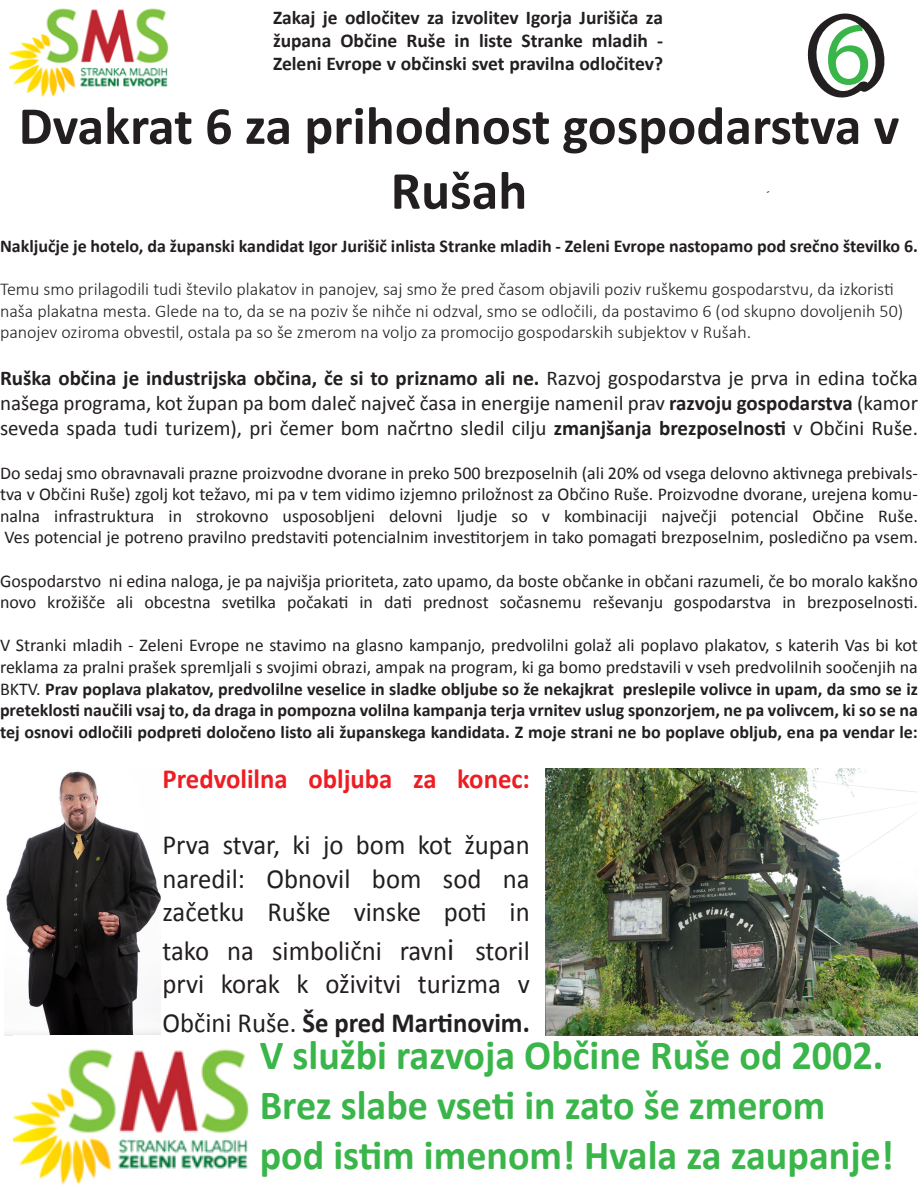
<style>
.page{position:relative;width:918px;height:1188px;background:#fff}
.page>*{position:absolute;margin:0;border:0;box-sizing:border-box;transform-origin:0 0}
.t1{font:90px "Myriad Pro";color:#3ab54a}
.t2{font:700 54px/64.8px "Calibri";color:#231f20;text-align:center}
.t3{font:700 41.55px/49.9px "Calibri";color:#3ab54a;scale:.96 1}
.t4{font:27.75px/33.3px "Calibri";color:#231f20;text-align:justify;scale:.96 1}
.t5{font:700 27.75px "Calibri";color:#231f20;scale:.96 1}
.t6{font:700 27.75px "Calibri";color:#ee1d23;scale:.96 1}
.t7{font:21px/25.2px "Calibri";color:#231f20;text-align:justify}
.t8{font:700 19.5px/23.4px "Calibri";color:#231f20;text-align:justify}
.t9{font:700 18px/21.6px "Calibri";color:#231f20;text-align:justify}
.t10{font:18px/21.6px "Calibri";color:#231f20;text-align:justify}
.t11{font:300 18px/21.6px "Calibri";color:#231f20}
.s1{font-weight:700}
.s2{font-weight:400}
.s3{font-size:32.4px}
</style>
<div class="page">
<img style="left:545px;top:769px;width:373px;height:267px">
<img style="left:4px;top:771px;width:156px;height:264px">
<img style="left:9px;top:8px;width:160px;height:89px">
<img style="left:13px;top:1049px;width:236px;height:136px">
<svg style="left:807px;top:13px;width:78px;height:85px"></svg>
<p class="t8" style="left:273px;top:5px;width:392px">Zakaj je odločitev za izvolitev Igorja Jurišiča za župana Občine Ruše in liste Stranke mladih - Zeleni Evrope v občinski svet pravilna odločitev?</p>
<h1 class="t1" style="left:825px;top:-2px;width:48px">6</h1>
<h2 class="t2" style="left:19px;top:93px;width:882px">Dvakrat 6 za prihodnost gospodarstva v<br>Rušah</h2>
<p class="t9" style="left:0;top:235px;width:919px">Naključje je hotelo, da županski kandidat Igor Jurišič inlista Stranke mladih - Zeleni Evrope nastopamo pod srečno številko 6.</p>
<p class="t11" style="left:0;top:278px;width:905px">Temu smo prilagodili tudi število plakatov in panojev, saj smo že pred časom objavili poziv ruškemu gospodarstvu, da izkoristi naša plakatna mesta. Glede na to, da se na poziv še nihče ni odzval, smo se odločili, da postavimo 6 (od skupno dovoljenih 50) panojev oziroma obvestil, ostala pa so še zmerom na voljo za promocijo gospodarskih subjektov v Rušah.</p>
<p class="t7" style="left:0;top:366px;width:920px"><span class="s1">Ruška občina je industrijska občina, če si to priznamo ali ne.</span> Razvoj gospodarstva je prva in edina točka našega programa, kot župan pa bom daleč največ časa in energije namenil prav <span class="s1">razvoju gospodarstva</span> (kamor seveda spada tudi turizem), pri čemer bom načrtno sledil cilju <span class="s1">zmanjšanja brezposelnosti</span> v Občini Ruše.</p>
<p class="t10" style="left:0;top:462px;width:919px">Do sedaj smo obravnavali prazne proizvodne dvorane in preko 500 brezposelnih (ali 20% od vsega delovno aktivnega prebivals&shy;tva v Občini Ruše) zgolj kot težavo, mi pa v tem vidimo izjemno priložnost za Občino Ruše. Proizvodne dvorane, urejena komu&shy;nalna infrastruktura in strokovno usposobljeni delovni ljudje so v kombinaciji največji potencial Občine Ruše.<br>Ves potencial je potreno pravilno predstaviti potencialnim investitorjem in tako pomagati brezposelnim, posledično pa vsem.</p>
<p class="t10" style="left:0;top:570px;width:919px">Gospodarstvo ni edina naloga, je pa najvišja prioriteta, zato upamo, da boste občanke in občani razumeli, če bo moralo kakšno novo krožišče ali obcestna svetilka počakati in dati prednost sočasnemu reševanju gospodarstva in brezposelnosti.</p>
<p class="t9" style="left:0;top:635px;width:919px"><span class="s2">V Stranki mladih - Zeleni Evrope ne stavimo na glasno kampanjo, predvolilni golaž ali poplavo plakatov, s katerih Vas bi kot reklama za pralni prašek spremljali s svojimi obrazi, ampak na program, ki ga bomo predstavili v vseh predvolilnih soočenjih na BKTV.</span> Prav poplava plakatov, predvolilne veselice in sladke obljube so že nekajkrat preslepile volivce in upam, da smo se iz preteklosti naučili vsaj to, da draga in pompozna volilna kampanja terja vrnitev uslug sponzorjem, ne pa volivcem, ki so se na tej osnovi odločili podpreti določeno listo ali županskega kandidata. Z moje strani ne bo poplave obljub, ena pa vendar le:</p>
<h3 class="t6" style="left:162px;top:761px;width:384px">Predvolilna obljuba za konec:</h3>
<h3 class="t4" style="left:162px;top:829px;width:384px">Prva stvar, ki jo bom kot župan naredil: Obnovil bom sod na začetku Ruške vinske poti in</h3>
<h3 class="t4" style="left:162px;top:934px;width:384px">tako na simbolični ravn<span class="s3">i</span> storil prvi korak k oživitvi turizma v</h3>
<h3 class="t5" style="left:162px;top:1005px;width:384px"><span class="s2">Občini Ruše.</span> Še pred Martinovim.</h3>
<h3 class="t3" style="left:260px;top:1030px;width:662px">V službi razvoja Občine Ruše od 2002.<br>Brez slabe vseti in zato še zmerom pod istim imenom! Hvala za zaupanje!</h3>
</div>
